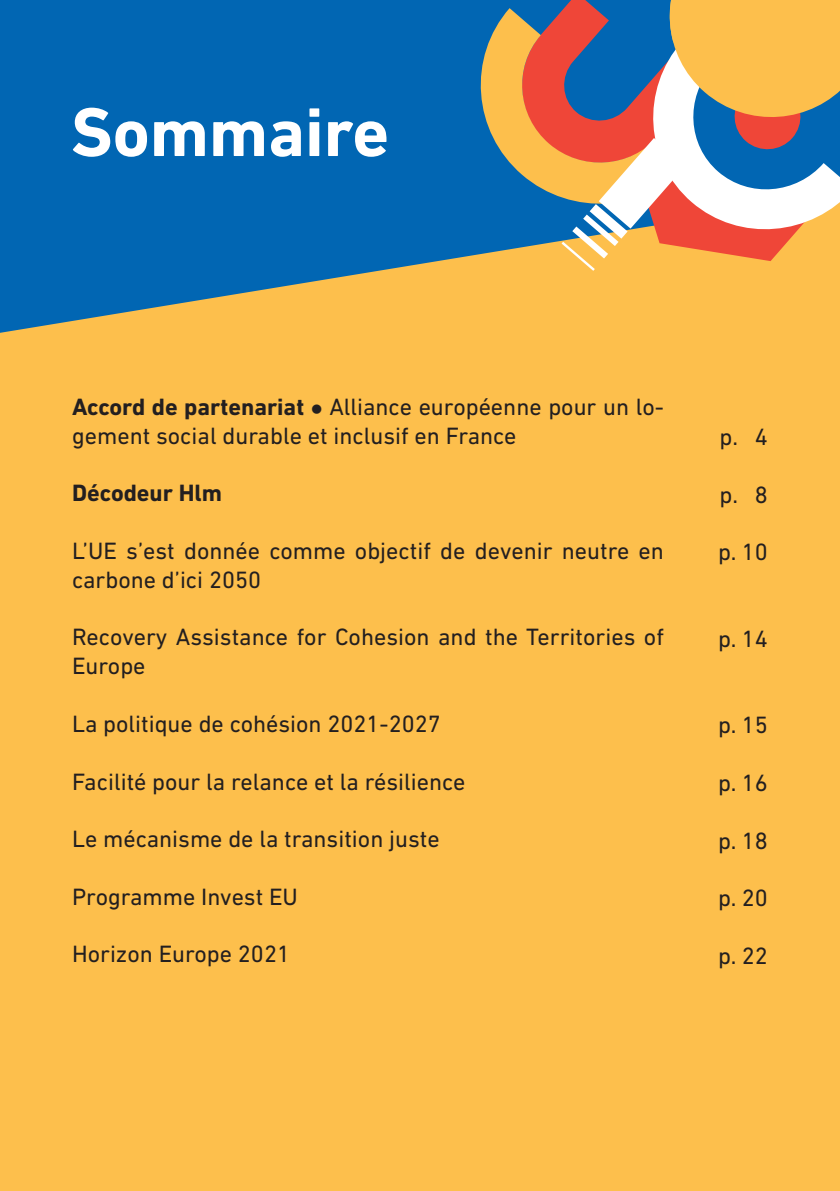
<style>
.page{position:relative;width:840px;height:1191px;background:#fff}
.page>*{position:absolute;margin:0;border:0;box-sizing:border-box;transform-origin:0 0}
.t1{font:700 70px "DIN Next LT Pro";color:#fff}
.Sommaire{font:24px/28.8px "DIN Next LT Pro";color:#231f20}
.Titre_1{font:24px/28.8px "DIN Next LT Pro";color:#231f20}
.t2{font:700 24px "DIN Next LT Pro";color:#231f20}
.s1{font-weight:700}
</style>
<div class="page">
<div style="left:0;top:184px;width:839px;height:1007px;background:#fdbf4c"></div>
<svg style="left:0;top:0;width:561px;height:333px;fill:#0166b3"></svg>
<svg style="left:466px;top:8px;width:95px;height:209px;background:#8d8174"></svg>
<svg style="left:561px;top:0;width:278px;height:271px"></svg>
<p class="t1" style="left:71px;top:91px;width:319px">Sommaire</p>
<p class="Sommaire" style="left:72px;top:392px;width:593px"><span class="s1">Accord de partenariat</span> ● Alliance européenne pour un lo&shy;gement social durable et inclusif en France</p>
<p class="t2" style="left:72px;top:479px;width:151px">Décodeur Hlm</p>
<p class="Sommaire" style="left:72px;top:536px;width:593px">L’UE s’est donnée comme objectif de devenir neutre en carbone d’ici 2050</p>
<p class="Titre_1" style="left:72px;top:622px;width:593px">Recovery Assistance for Cohesion and the Territories of<br>Europe</p>
<p class="Sommaire" style="left:72px;top:709px;width:370px">La politique de cohésion 2021-2027</p>
<p class="Sommaire" style="left:72px;top:766px;width:394px">Facilité pour la relance et la résilience</p>
<p class="Sommaire" style="left:72px;top:824px;width:369px">Le mécanisme de la transition juste</p>
<p class="Sommaire" style="left:72px;top:882px;width:227px">Programme Invest EU</p>
<p class="Sommaire" style="left:72px;top:939px;width:219px">Horizon Europe 2021</p>
<p class="Sommaire" style="left:719px;top:422px;width:50px">p. 4</p>
<p class="Sommaire" style="left:719px;top:480px;width:50px">p. 8</p>
<p class="Sommaire" style="left:717px;top:537px;width:51px">p. 10</p>
<p class="Sommaire" style="left:717px;top:624px;width:51px">p. 14</p>
<p class="Sommaire" style="left:717px;top:710px;width:51px">p. 15</p>
<p class="Sommaire" style="left:717px;top:768px;width:51px">p. 16</p>
<p class="Sommaire" style="left:717px;top:825px;width:51px">p. 18</p>
<p class="Sommaire" style="left:717px;top:883px;width:51px">p. 20</p>
<p class="Sommaire" style="left:717px;top:941px;width:51px">p. 22</p>
</div>
